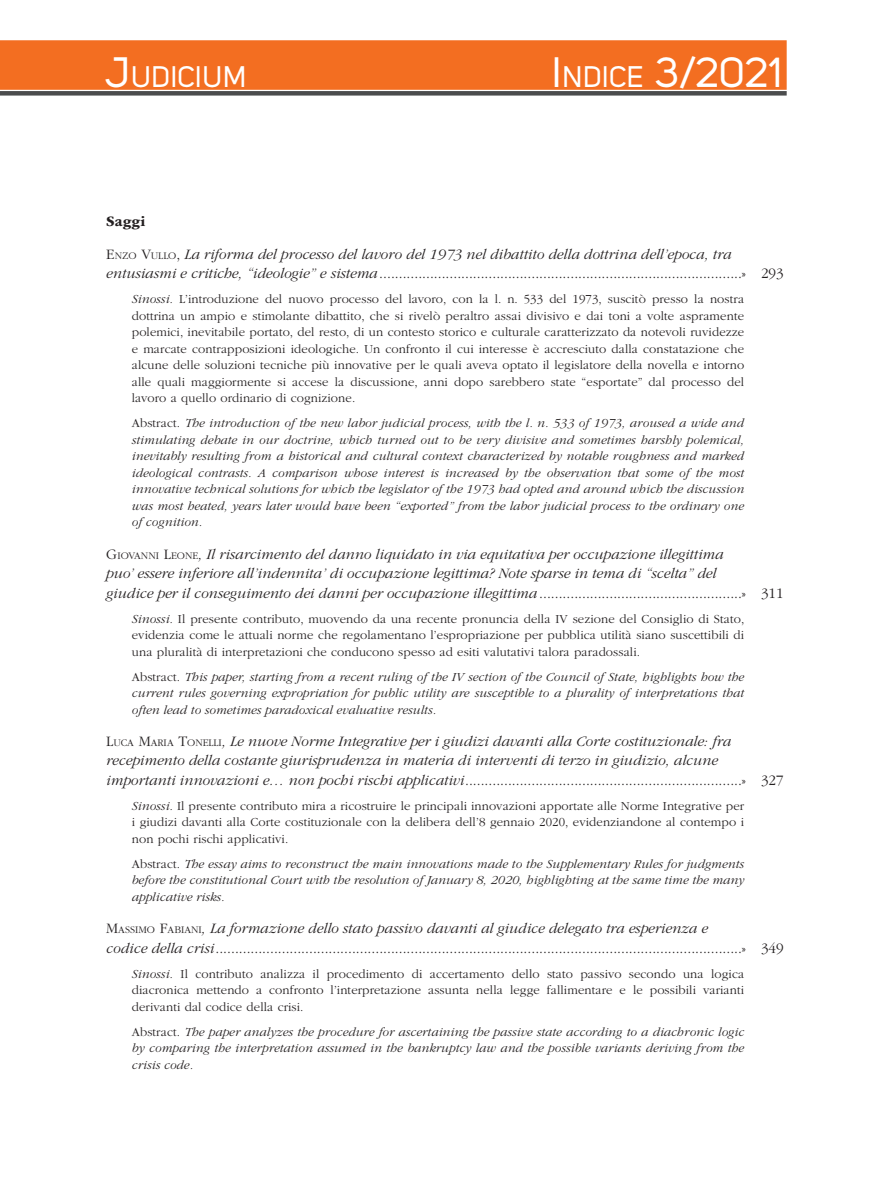
<style>
.page{position:relative;width:893px;height:1191px;background:#fff}
.page>*{position:absolute;margin:0;border:0;box-sizing:border-box;transform-origin:0 0}
.autore{font:42px "Uni Sans Regular";color:#fff}
.autore-2{font:29.4px "Uni Sans Regular";letter-spacing:.015em;color:#fff}
.IndiceCapitolo{font:italic 300 15px/19.5px "ITC Garamond Std";color:#231f20}
.IndiceCapitolo-2{font:300 15px/19.5px "ITC Garamond Std";color:#231f20}
.indice_aree{font:700 15px "ITC Garamond Std";color:#231f20}
.abstract_ita{font:300 12.75px/16.5px "ITC Garamond Std";letter-spacing:.01em;color:#231f20;text-align:justify}
.abstract_ing{font:italic 300 12.75px/16.5px "ITC Garamond Std";letter-spacing:.01em;color:#231f20;text-align:justify}
.s1{font-size:42px}
.s2{font-size:29.4px}
.s3{font-style:normal}
.s4{font-style:normal;font-size:10.5px}
.s5{font-style:italic}
.s6{font-style:inherit}
.s7{font-size:10.5px}
</style>
<div class="page">
<div style="left:0;top:91px;width:787px;height:5px;background:#4b4c4d"></div>
<div style="left:0;top:40px;width:787px;height:50px;background:#f36e21"></div>
<p class="autore-2" style="left:106px;top:60px;width:142px"><span class="s1">J</span>UDICIUM</p>
<p class="autore" style="left:552px;top:48px;width:232px">I <span class="s2">NDICE</span> 3/2021</p>
<p class="indice_aree" style="left:106px;top:213px;width:41px">Saggi</p>
<p class="IndiceCapitolo" style="left:106px;top:244px;width:679px"><span class="s3">E</span><span class="s4">NZO</span> <span class="s3">V</span><span class="s4">ULLO</span><span class="s3">,</span> La riforma del processo del lavoro del 1973 nel dibattito della dottrina dell’epoca, tra entusiasmi e critiche, “ideologie” e sistema<span class="s3">.............................................................................................» 293</span></p>
<p class="abstract_ita" style="left:132px;top:291px;width:614px"><span class="s5">Sinossi.</span> L’introduzione del nuovo processo del lavoro, con la l. n. 533 del 1973, suscitò presso la nostra dottrina un ampio e stimolante dibattito, che si rivelò peraltro assai divisivo e dai toni a volte aspramente polemici, inevitabile portato, del resto, di un contesto storico e culturale caratterizzato da notevoli ruvidezze e marcate contrapposizioni ideologiche. Un confronto il cui interesse è accresciuto dalla constatazione che alcune delle soluzioni tecniche più innovative per le quali aveva optato il legislatore della novella e intorno alle quali maggiormente si accese la discussione, anni dopo sarebbero state “esportate” dal processo del lavoro a quello ordinario di cognizione.</p>
<p class="abstract_ing" style="left:132px;top:415px;width:614px"><span class="s3">Abstract.</span> The introduction of the new labor judicial process, with the l. n. 533 of 1973, aroused a wide and stimulating debate in our doctrine, which turned out to be very divisive and sometimes harshly polemical, inevitably resulting from a historical and cultural context characterized by notable roughness and marked ideological contrasts. A comparison whose interest is increased by the observation that some of the most innovative technical solutions for which the legislator of the 1973 had opted and around which the discussion was most heated, years later would have been “exported” from the labor judicial process to the ordinary one of cognition.</p>
<p class="IndiceCapitolo" style="left:106px;top:544px;width:679px"><span class="s3">G</span><span class="s4">IOVANNI</span> <span class="s3">L</span><span class="s4">EONE</span>, Il risarcimento del danno liquidato in via equitativa per occupazione illegittima<br>puo’ essere inferiore all’indennita’ di occupazione legittima? Note sparse in tema di “scelta” del<br>giudice per il conseguimento dei danni per occupazione illegittima<span class="s3">....................................................» 311</span></p>
<p class="abstract_ita" style="left:132px;top:610px;width:614px"><span class="s5">Sinossi.</span> Il presente contributo, muovendo da una recente pronuncia della IV sezione del Consiglio di Stato, evidenzia come le attuali norme che regolamentano l’espropriazione per pubblica utilità siano suscettibili di una pluralità di interpretazioni che conducono spesso ad esiti valutativi talora paradossali.</p>
<p class="abstract_ing" style="left:132px;top:668px;width:614px"><span class="s3">Abstract.</span> This paper, starting from a recent ruling of the IV section of the Council of State, highlights how the current rules governing expropriation for public utility are susceptible to a plurality of interpretations that often lead to sometimes paradoxical evaluative results.</p>
<p class="IndiceCapitolo" style="left:106px;top:731px;width:679px"><span class="s3">L</span><span class="s4">UCA</span> <span class="s3">M</span><span class="s4">ARIA</span> <span class="s3">T</span><span class="s4">ONELLI</span>, Le nuove Norme Integrative per i giudizi davanti alla Corte costituzionale: fra recepimento della costante giurisprudenza in materia di interventi di terzo in giudizio, alcune importanti innovazioni e… non pochi rischi applicativi<span class="s3">.......................................................................» 327</span></p>
<p class="abstract_ita" style="left:132px;top:797px;width:614px"><span class="s5">Sinossi.</span> Il presente contributo mira a ricostruire le principali innovazioni apportate alle Norme Integrative per i giudizi davanti alla Corte costituzionale con la delibera dell’8 gennaio 2020, evidenziandone al contempo i non pochi rischi applicativi.</p>
<p class="abstract_ing" style="left:132px;top:855px;width:614px"><span class="s3">Abstract.</span> The essay aims to reconstruct the main innovations made to the Supplementary Rules for judgments before the constitutional Court with the resolution of January 8, 2020, highlighting at the same time the many applicative risks.</p>
<p class="IndiceCapitolo-2" style="left:106px;top:919px;width:679px"><span class="s6">M</span><span class="s7">ASSIMO</span> <span class="s6">F</span><span class="s7">ABIANI</span><span class="s5">, La formazione dello stato passivo davanti al giudice delegato tra esperienza e<br>codice della crisi</span>.......................................................................................................................................» 349</p>
<p class="abstract_ita" style="left:132px;top:965px;width:614px"><span class="s5">Sinossi.</span> Il contributo analizza il procedimento di accertamento dello stato passivo secondo una logica diacronica mettendo a confronto l’interpretazione assunta nella legge fallimentare e le possibili varianti derivanti dal codice della crisi.</p>
<p class="abstract_ing" style="left:132px;top:1023px;width:614px"><span class="s3">Abstract.</span> The paper analyzes the procedure for ascertaining the passive state according to a diachronic logic by comparing the interpretation assumed in the bankruptcy law and the possible variants deriving from the crisis code.</p>
</div>
